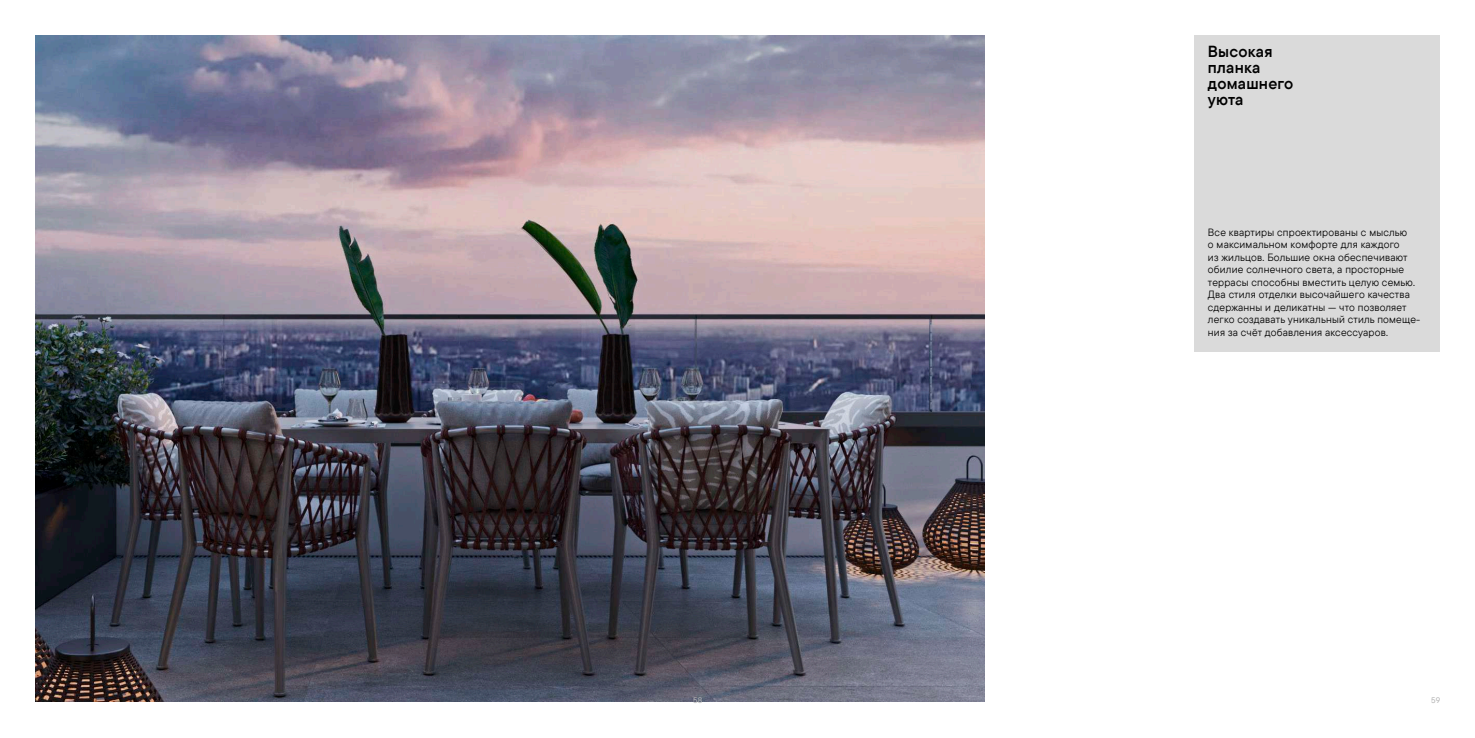
<style>
.page{position:relative;width:1475px;height:738px;background:#fff}
.page>*{position:absolute;margin:0;border:0;box-sizing:border-box;transform-origin:0 0}
.t1{font:16px/16px "TT Commons Pro Db";letter-spacing:.015em;color:#000}
.t2{font:10.5px/12.5px "TT Commons Pro";letter-spacing:.02em;color:#000}
.t3{font:500 8px "TT Commons Pro Trl";color:#b4b4b4}
</style>
<div class="page">
<img style="left:35px;top:35px;width:949px;height:666px">
<div style="left:1193px;top:35px;width:246px;height:316px;background:#dadada"></div>
<h1 class="t1" style="left:1207px;top:44px;width:87px">Высокая планка домашнего уюта</h1>
<p class="t2" style="left:1207px;top:225px;width:214px">Все квартиры спроектированы с мыслью<br>о максимальном комфорте для каждого<br>из жильцов. Большие окна обеспечивают обилие солнечного света, а просторные террасы способны вместить целую семью.<br>Два стиля отделки высочайшего качества сдержанны и деликатны — что позволяет легко создавать уникальный стиль помеще&shy;ния за счёт добавления аксессуаров.</p>
<p class="t3" style="left:693px;top:694px;width:11px">58</p>
<p class="t3" style="left:1430px;top:695px;width:10px">59</p>
</div>
